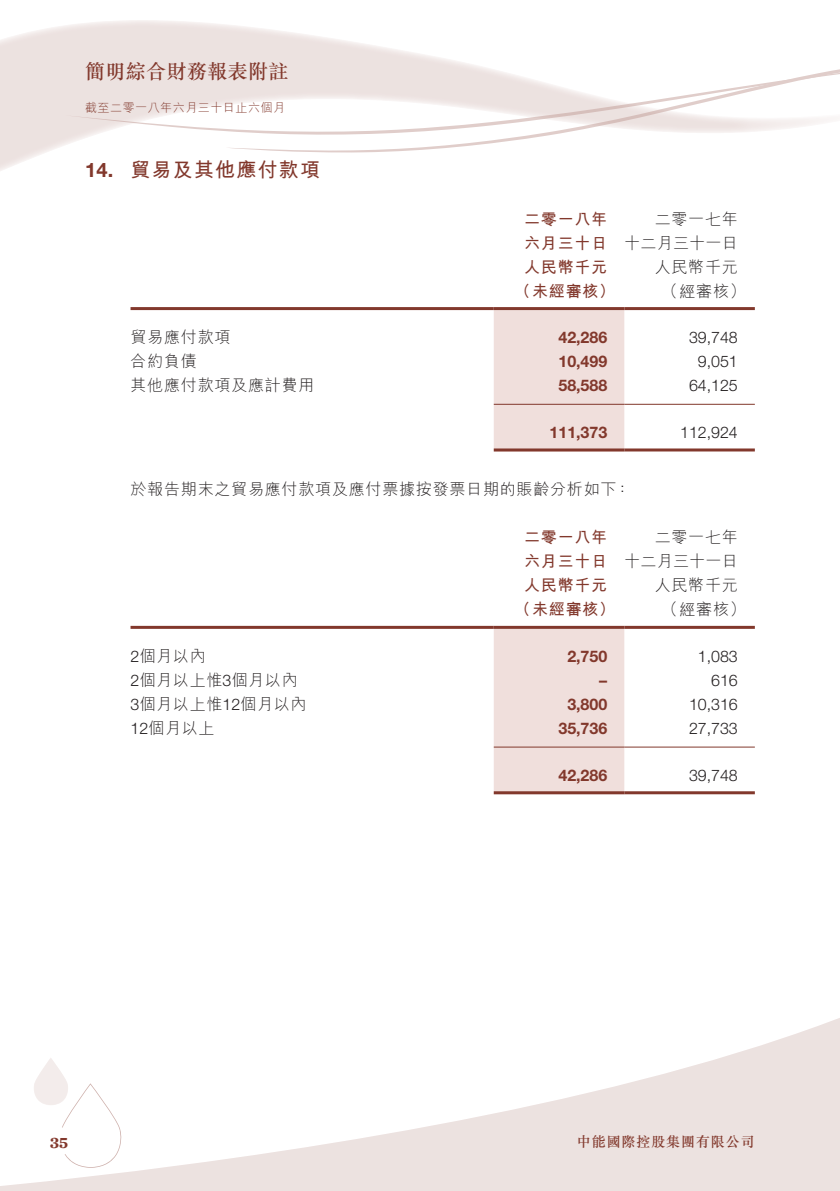
<style>
.page{position:relative;width:840px;height:1191px;background:#fff}
.page>*{position:absolute;margin:0;border:0;box-sizing:border-box;transform-origin:0 0}
.t1{font:500 20px "M Sung HK";letter-spacing:.02em;color:#82382c}
.Heading_1{font:700 20px "M Hei HK";letter-spacing:.06em;color:#82382c}
.Heading_1-2{font:700 20px "Helvetica Neue LT Std";color:#82382c}
.Body_Text{font:300 16px "M Hei HK";letter-spacing:.05em;color:#231f20}
.Body_Text-2{font:300 16px "Helvetica Neue LT Std";color:#231f20}
.Body_Text-3{font:700 16px "Helvetica Neue LT Std";color:#82382c}
.Body_Text-4{font:700 16px "M Hei HK";letter-spacing:.05em;color:#82382c}
.Body_Text-5{font:300 16px "M Hei HK";letter-spacing:.015em;color:#231f20}
.t2{font:700 16px "Chronicle Text G2";color:#82382c}
.t3{font:500 14px "M Sung HK";letter-spacing:.065em;color:#82382c}
.t4{font:300 12px "M Hei HK";letter-spacing:.045em;color:#82382c}
.s1{font-family:"Helvetica Neue LT Std"}
</style>
<div class="page">
<svg style="left:0;top:20px;width:453px;height:151px;fill:#f1e9e7"></svg>
<svg style="left:64px;top:67px;width:161px;height:68px;fill:#ece2e0"></svg>
<svg style="left:225px;top:61px;width:614px;height:91px"></svg>
<svg style="left:0;top:1018px;width:839px;height:173px"></svg>
<svg style="left:33px;top:1057px;width:88px;height:110px"></svg>
<div style="left:493px;top:310px;width:131px;height:138px;background:#f0dfdc"></div>
<hr style="left:130px;top:307px;width:363px;height:3px;background:#82382c">
<hr style="left:493px;top:307px;width:131px;height:3px;background:#82382c">
<hr style="left:624px;top:307px;width:130px;height:3px;background:#82382c">
<hr style="left:493px;top:404px;width:131px;height:1px;background:#82382c">
<hr style="left:624px;top:404px;width:130px;height:1px;background:#82382c">
<hr style="left:493px;top:448px;width:131px;height:3px;background:#82382c">
<hr style="left:624px;top:448px;width:130px;height:3px;background:#82382c">
<div style="left:493px;top:629px;width:131px;height:162px;background:#f0dfdc"></div>
<hr style="left:130px;top:626px;width:363px;height:3px;background:#82382c">
<hr style="left:493px;top:626px;width:131px;height:3px;background:#82382c">
<hr style="left:624px;top:626px;width:130px;height:3px;background:#82382c">
<hr style="left:493px;top:746px;width:131px;height:1px;background:#82382c">
<hr style="left:624px;top:746px;width:130px;height:1px;background:#82382c">
<hr style="left:493px;top:791px;width:131px;height:3px;background:#82382c">
<hr style="left:624px;top:791px;width:130px;height:3px;background:#82382c">
<p class="t1" style="left:85px;top:57px;width:205px">簡明綜合財務報表附註</p>
<p class="t4" style="left:85px;top:101px;width:201px">截至二零一八年六月三十日止六個月</p>
<p class="Heading_1-2" style="left:85px;top:157px;width:30px">14.</p>
<p class="Heading_1" style="left:130px;top:155px;width:191px">貿易及其他應付款項</p>
<p class="Body_Text-4" style="left:524px;top:207px;width:85px">二零一八年</p>
<p class="Body_Text-4" style="left:524px;top:231px;width:85px">六月三十日</p>
<p class="Body_Text-4" style="left:524px;top:255px;width:85px">人民幣千元</p>
<p class="Body_Text" style="left:654px;top:211px;width:85px">二零一七年</p>
<p class="Body_Text-5" style="left:624px;top:235px;width:115px">十二月三十一日</p>
<p class="Body_Text" style="left:654px;top:259px;width:85px">人民幣千元</p>
<p class="Body_Text-4" style="left:514px;top:279px;width:102px">（未經審核）</p>
<p class="Body_Text" style="left:661px;top:283px;width:85px">（經審核(</p>
<p class="Body_Text" style="left:130px;top:329px;width:101px">貿易應付款項</p>
<p class="Body_Text-3" style="left:558px;top:328px;width:50px">42,286</p>
<p class="Body_Text-2" style="left:688px;top:328px;width:50px">39,748</p>
<p class="Body_Text" style="left:130px;top:353px;width:68px">合約負債</p>
<p class="Body_Text-3" style="left:558px;top:352px;width:50px">10,499</p>
<p class="Body_Text-2" style="left:697px;top:352px;width:41px">9,051</p>
<p class="Body_Text" style="left:130px;top:377px;width:185px">其他應付款項及應計費用</p>
<p class="Body_Text-3" style="left:558px;top:376px;width:50px">58,588</p>
<p class="Body_Text-2" style="left:688px;top:376px;width:50px">64,125</p>
<p class="Body_Text-3" style="left:549px;top:422px;width:59px">111,373</p>
<p class="Body_Text-2" style="left:679px;top:422px;width:59px">112,924</p>
<p class="Body_Text" style="left:130px;top:481px;width:501px">於報告期末之貿易應付款項及應付票據按發票日期的賬齡分析如下：</p>
<p class="Body_Text-4" style="left:524px;top:526px;width:85px">二零一八年</p>
<p class="Body_Text-4" style="left:524px;top:550px;width:85px">六月三十日</p>
<p class="Body_Text" style="left:654px;top:529px;width:85px">二零一七年</p>
<p class="Body_Text-5" style="left:624px;top:553px;width:115px">十二月三十一日</p>
<p class="Body_Text" style="left:654px;top:577px;width:85px">人民幣千元</p>
<p class="Body_Text-4" style="left:524px;top:574px;width:85px">人民幣千元</p>
<p class="Body_Text-4" style="left:514px;top:598px;width:102px">（未經審核）</p>
<p class="Body_Text" style="left:661px;top:601px;width:85px">（經審核(</p>
<p class="Body_Text" style="left:130px;top:648px;width:77px"><span class="s1">2</span>個月以內</p>
<p class="Body_Text-3" style="left:567px;top:646px;width:41px">2,750</p>
<p class="Body_Text-2" style="left:697px;top:646px;width:41px">1,083</p>
<p class="Body_Text" style="left:130px;top:672px;width:169px"><span class="s1">2</span>個月以上惟<span class="s1">3</span>個月以內</p>
<p class="Body_Text-3" style="left:599px;top:670px;width:9px">–</p>
<p class="Body_Text-2" style="left:710px;top:670px;width:28px">616</p>
<p class="Body_Text" style="left:130px;top:696px;width:177px"><span class="s1">3</span>個月以上惟<span class="s1">12</span>個月以內</p>
<p class="Body_Text-3" style="left:567px;top:694px;width:41px">3,800</p>
<p class="Body_Text-2" style="left:688px;top:694px;width:50px">10,316</p>
<p class="Body_Text" style="left:130px;top:720px;width:86px"><span class="s1">12</span>個月以上</p>
<p class="Body_Text-3" style="left:558px;top:718px;width:50px">35,736</p>
<p class="Body_Text-2" style="left:688px;top:718px;width:50px">27,733</p>
<p class="Body_Text-3" style="left:558px;top:765px;width:50px">42,286</p>
<p class="Body_Text-2" style="left:688px;top:765px;width:50px">39,748</p>
<p class="t2" style="left:50px;top:1129px;width:20px">35</p>
<p class="t3" style="left:576px;top:1131px;width:179px">中能國際控股集團有限公司</p>
</div>
